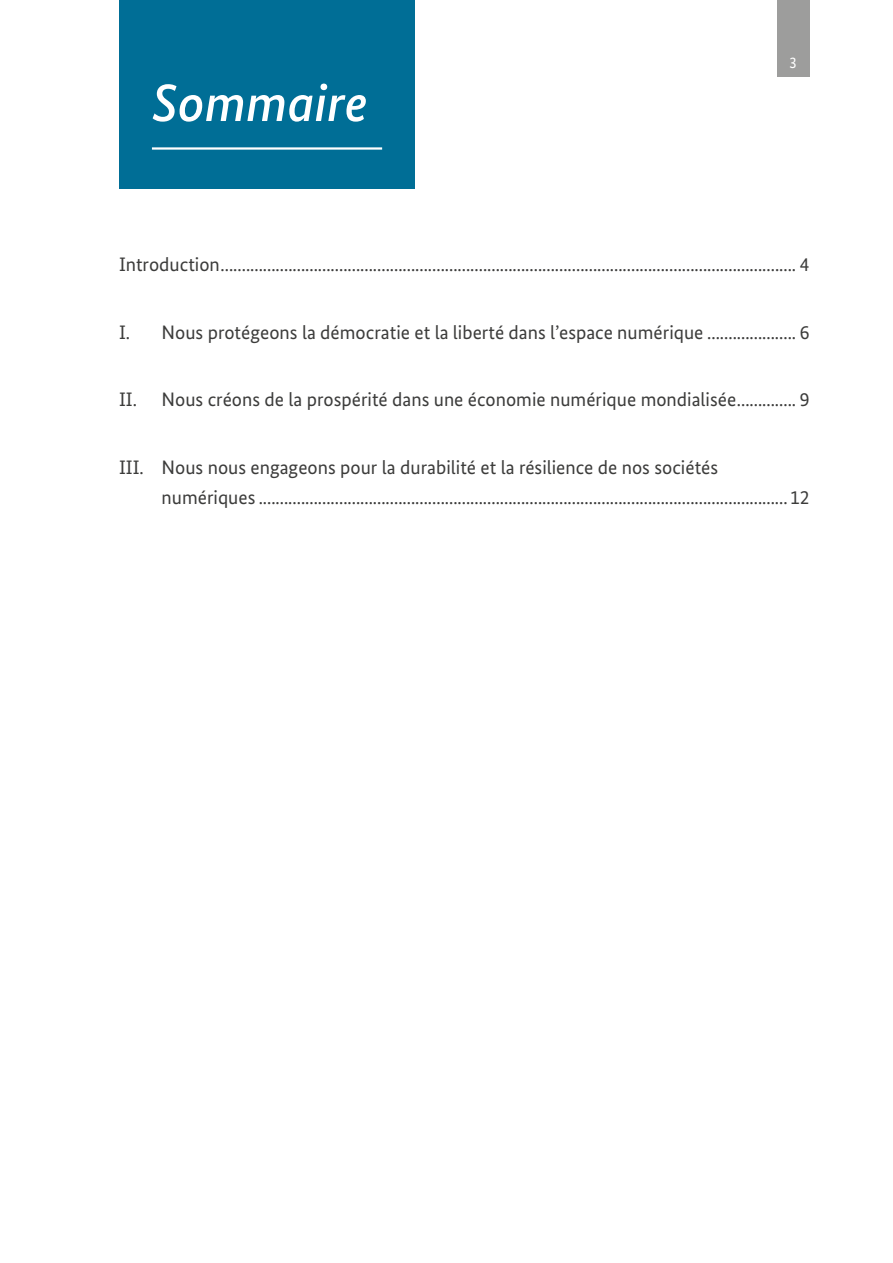
<style>
.page{position:relative;width:893px;height:1263px;background:#fff}
.page>*{position:absolute;margin:0;border:0;box-sizing:border-box;transform-origin:0 0}
.A4_Innenseiten_H1-Head_Kapitel_35_38_5{font:italic 500 52.5px "Bundes Sans";color:#fff}
.t1{font:19.5px/30px "Bundes Sans";color:#3c3c3b}
.t2{font:15.75px "Bundes Sans";color:#fff}
</style>
<div class="page">
<div style="left:777px;top:0;width:33px;height:77px;background:#9d9d9c"></div>
<div style="left:119px;top:0;width:296px;height:189px;background:#006e96"></div>
<hr style="left:152px;top:147px;width:230px;height:3px;background:#fff">
<h1 class="A4_Innenseiten_H1-Head_Kapitel_35_38_5" style="left:152px;top:73px;width:217px">Sommaire</h1>
<p class="t2" style="left:789px;top:54px;width:9px">3</p>
<p class="t1" style="left:119px;top:249px;width:692px">Introduction........................................................................................................................................ 4</p>
<p class="t1" style="left:119px;top:317px;width:692px">I. Nous protégeons la démocratie et la liberté dans l’espace numérique ..................... 6</p>
<p class="t1" style="left:119px;top:384px;width:692px">II. Nous créons de la prospérité dans une économie numérique mondialisée.............. 9</p>
<p class="t1" style="left:162px;top:452px;width:650px;text-indent:-43px">III. Nous nous engageons pour la durabilité et la résilience de nos sociétés numériques ............................................................................................................................. 12</p>
</div>
